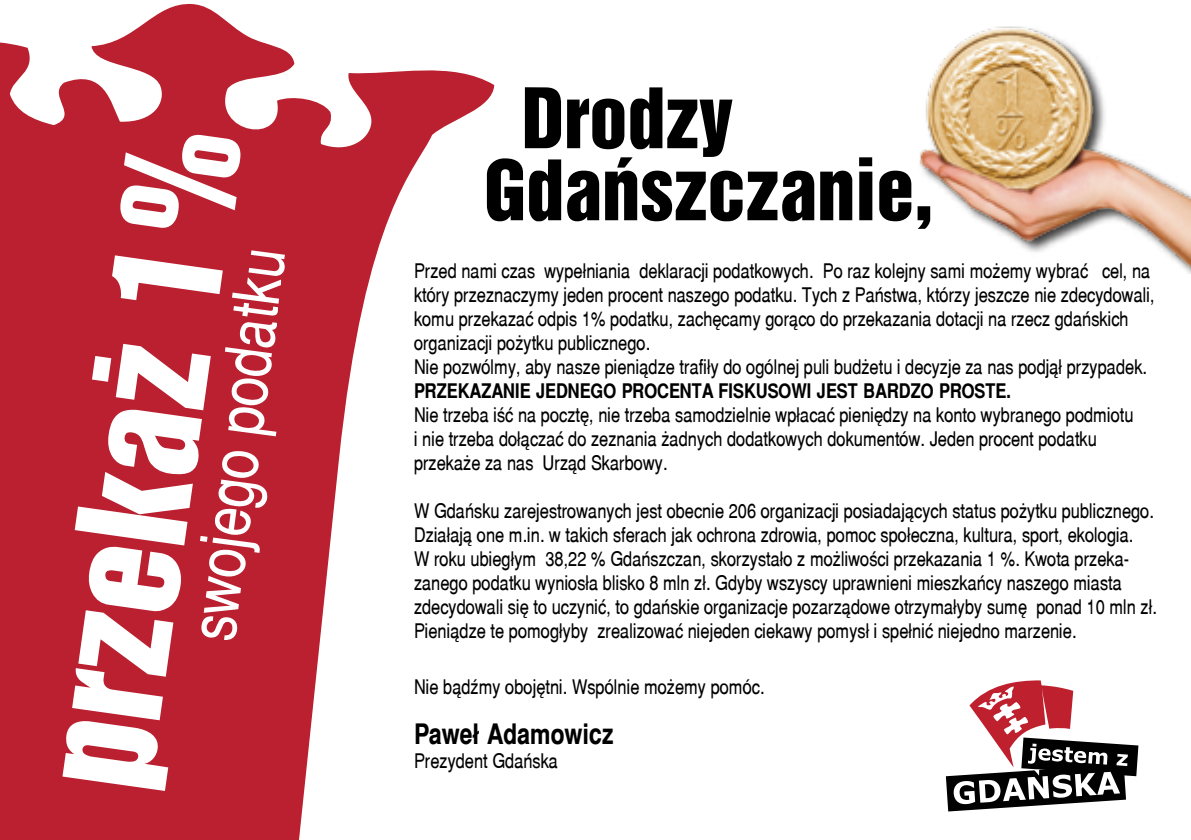
<style>
.page{position:relative;width:1191px;height:840px;background:#fff}
.page>*{position:absolute;margin:0;border:0;box-sizing:border-box;transform-origin:0 0}
.t1{font:138.4px "Switzerland Inserat";color:#fff}
.t2{font:76px/72px "Switzerland Inserat";color:#000}
.t3{font:64px "Switzerland Narrow";color:#fff}
.t4{font:700 28px "Switzerland Narrow";color:#000}
.t5{font:20px/24px "Switzerland Narrow";color:#000}
.t6{font:700 20px "Switzerland Narrow";color:#000}
</style>
<div class="page">
<svg style="left:0;top:4px;width:494px;height:835px;fill:#ba202f"></svg>
<img style="left:919px;top:26px;width:272px;height:240px">
<svg style="left:946px;top:680px;width:192px;height:131px"></svg>
<h1 class="t1" style="left:10px;top:774px;width:673px;rotate:-82deg">przekaż 1%</h1>
<h3 class="t3" style="left:176px;top:635px;width:396px;rotate:-83deg">swojego podatku</h3>
<h2 class="t2" style="left:484px;top:82px;width:451px;text-indent:38px">Drodzy<br>Gdańszczanie,</h2>
<p class="t5" style="left:414px;top:259px;width:742px">Przed nami czas wypełniania deklaracji podatkowych. Po raz kolejny sami możemy wybrać cel, na który przeznaczymy jeden procent naszego podatku. Tych z Państwa, którzy jeszcze nie zdecydowali, komu przekazać odpis 1% podatku, zachęcamy gorąco do przekazania dotacji na rzecz gdańskich organizacji pożytku publicznego.<br>Nie pozwólmy, aby nasze pieniądze trafiły do ogólnej puli budżetu i decyzje za nas podjął przypadek.</p>
<p class="t6" style="left:414px;top:379px;width:598px">PRZEKAZANIE JEDNEGO PROCENTA FISKUSOWI JEST BARDZO PROSTE.</p>
<p class="t5" style="left:414px;top:403px;width:721px">Nie trzeba iść na pocztę, nie trzeba samodzielnie wpłacać pieniędzy na konto wybranego podmiotu i nie trzeba dołączać do zeznania żadnych dodatkowych dokumentów. Jeden procent podatku przekaże za nas Urząd Skarbowy.</p>
<p class="t5" style="left:414px;top:499px;width:744px">W Gdańsku zarejestrowanych jest obecnie 206 organizacji posiadających status pożytku publicznego.<br>Działają one m.in. w takich sferach jak ochrona zdrowia, pomoc społeczna, kultura, sport, ekologia.<br>W roku ubiegłym 38,22 % Gdańszczan, skorzystało z możliwości przekazania 1 %. Kwota przeka&shy;zanego podatku wyniosła blisko 8 mln zł. Gdyby wszyscy uprawnieni mieszkańcy naszego miasta zdecydowali się to uczynić, to gdańskie organizacje pozarządowe otrzymałyby sumę ponad 10 mln zł.<br>Pieniądze te pomogłyby zrealizować niejeden ciekawy pomysł i spełnić niejedno marzenie.</p>
<p class="t5" style="left:414px;top:675px;width:352px">Nie bądźmy obojętni. Wspólnie możemy pomóc.</p>
<h3 class="t4" style="left:414px;top:717px;width:201px">PAWEŁ ADAMOWICZ</h3>
<p class="t5" style="left:414px;top:748px;width:146px">Prezydent Gdańska</p>
</div>
